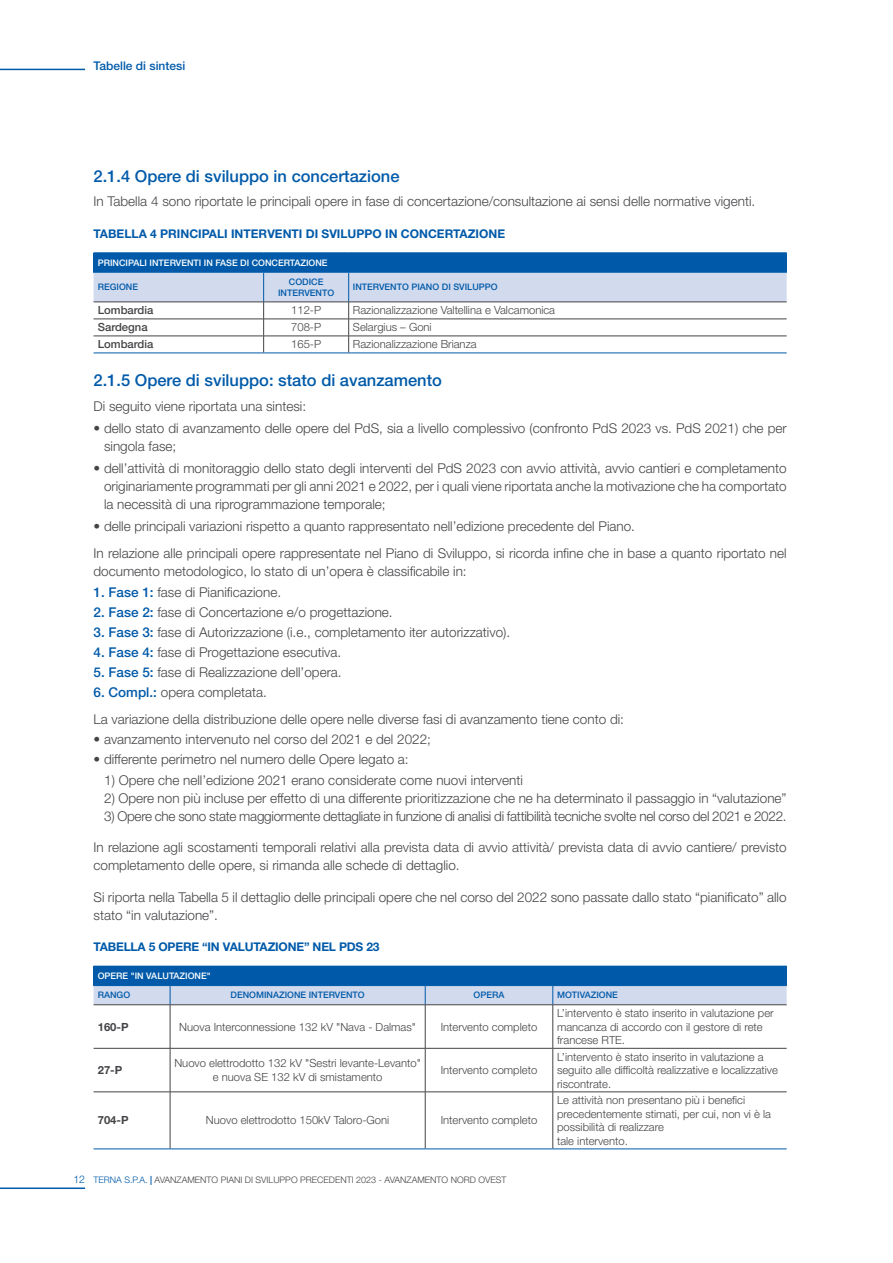
<style>
.page{position:relative;width:893px;height:1263px;background:#fff}
.page>*{position:absolute;margin:0;border:0;box-sizing:border-box;transform-origin:0 0}
.t1{font:500 16.5px "Helvetica Neue LT Std";color:#005aa9}
.t2{font:300 13.5px/18px "Helvetica Neue LT Std";color:#454347}
.t3{font:300 13.5px "Helvetica Neue LT Std";letter-spacing:-.02em;color:#454347}
.t4{font:700 12px "Helvetica Neue LT Std";color:#005aa9}
.t5{font:500 12px "Helvetica Neue LT Std";color:#005aa9}
.t6{font:300 11.25px/13.5px "Helvetica Neue LT Std";color:#454347}
.t7{font:500 11.25px "Helvetica Neue LT Std";color:#454347}
.t8{font:700 11.25px "Helvetica Neue LT Std";color:#454347}
.t9{font:500 9px/10.5px "Helvetica Neue LT Std";color:#005aa9;text-align:center}
.t10{font:300 9px "Helvetica Neue LT Std";color:#454347}
.t11{font:500 9px "Helvetica Neue LT Std";color:#fff}
.s1{font-weight:500;color:#005aa9}
.s2{font-size:10.5px;color:#005aa9}
.s3{color:#005aa9}
.s4{font-weight:700;color:#005aa9}
</style>
<div class="page">
<hr style="left:0;top:1187px;width:85px;height:2px;background:#005aa9">
<hr style="left:0;top:69px;width:85px;height:1px;background:#005aa9">
<div style="left:94px;top:253px;width:693px;height:19px;background:#005aa9"></div>
<hr style="left:94px;top:252px;width:170px;height:2px;background:#005aa9">
<hr style="left:264px;top:252px;width:85px;height:2px;background:#005aa9">
<hr style="left:349px;top:252px;width:438px;height:2px;background:#005aa9">
<hr style="left:94px;top:353px;width:170px;height:1px;background:#005aa9">
<hr style="left:264px;top:353px;width:85px;height:1px;background:#005aa9">
<hr style="left:349px;top:353px;width:438px;height:1px;background:#005aa9">
<svg style="left:94px;top:272px;width:693px;height:81px"></svg>
<div style="left:94px;top:966px;width:693px;height:19px;background:#005aa9"></div>
<svg style="left:94px;top:985px;width:693px;height:19px;background:#c5d2e9"></svg>
<hr style="left:94px;top:1004px;width:76px;height:1px;background:#454347">
<hr style="left:170px;top:1004px;width:255px;height:1px;background:#454347">
<hr style="left:170px;top:1005px;width:1px;height:43px;background:#454347">
<hr style="left:425px;top:1004px;width:128px;height:1px;background:#454347">
<hr style="left:425px;top:1005px;width:1px;height:43px;background:#454347">
<hr style="left:553px;top:1004px;width:234px;height:1px;background:#454347">
<hr style="left:553px;top:1005px;width:1px;height:43px;background:#454347">
<hr style="left:94px;top:1048px;width:76px;height:1px;background:#454347">
<hr style="left:170px;top:1048px;width:255px;height:1px;background:#454347">
<hr style="left:170px;top:1048px;width:1px;height:44px;background:#454347">
<hr style="left:425px;top:1048px;width:128px;height:1px;background:#454347">
<hr style="left:425px;top:1048px;width:1px;height:44px;background:#454347">
<hr style="left:553px;top:1048px;width:234px;height:1px;background:#454347">
<hr style="left:553px;top:1048px;width:1px;height:44px;background:#454347">
<hr style="left:94px;top:1091px;width:76px;height:1px;background:#454347">
<hr style="left:170px;top:1091px;width:255px;height:1px;background:#454347">
<hr style="left:170px;top:1092px;width:1px;height:56px;background:#454347">
<hr style="left:425px;top:1091px;width:128px;height:1px;background:#454347">
<hr style="left:425px;top:1092px;width:1px;height:56px;background:#454347">
<hr style="left:553px;top:1091px;width:234px;height:1px;background:#454347">
<hr style="left:553px;top:1092px;width:1px;height:56px;background:#454347">
<hr style="left:94px;top:1148px;width:76px;height:1px;background:#005aa9">
<hr style="left:170px;top:1148px;width:255px;height:1px;background:#005aa9">
<hr style="left:425px;top:1148px;width:128px;height:1px;background:#005aa9">
<hr style="left:553px;top:1148px;width:234px;height:1px;background:#005aa9">
<p class="t5" style="left:94px;top:59px;width:93px">Tabelle di sintesi</p>
<p class="t1" style="left:94px;top:166px;width:308px">2.1.4 Opere di sviluppo in concertazione</p>
<p class="t2" style="left:94px;top:192px;width:663px">In Tabella 4 sono riportate le principali opere in fase di concertazione/consultazione ai sensi delle normative vigenti.</p>
<p class="t4" style="left:94px;top:226px;width:413px">TABELLA 4 PRINCIPALI INTERVENTI DI SVILUPPO IN CONCERTAZIONE</p>
<p class="t11" style="left:98px;top:257px;width:231px">PRINCIPALI INTERVENTI IN FASE DI CONCERTAZIONE</p>
<p class="t9" style="left:98px;top:282px;width:42px">REGIONE</p>
<p class="t9" style="left:278px;top:276px;width:58px">CODICE<br>INTERVENTO</p>
<p class="t9" style="left:353px;top:282px;width:146px">INTERVENTO PIANO DI SVILUPPO</p>
<p class="t7" style="left:98px;top:304px;width:57px">Lombardia</p>
<p class="t6" style="left:291px;top:303px;width:32px">112-P</p>
<p class="t6" style="left:353px;top:303px;width:204px">Razionalizzazione Valtellina e Valcamonica</p>
<p class="t7" style="left:98px;top:321px;width:51px">Sardegna</p>
<p class="t6" style="left:291px;top:320px;width:32px">708-P</p>
<p class="t6" style="left:353px;top:320px;width:80px">Selargius – Goni</p>
<p class="t7" style="left:98px;top:338px;width:57px">Lombardia</p>
<p class="t6" style="left:291px;top:337px;width:32px">165-P</p>
<p class="t6" style="left:353px;top:337px;width:125px">Razionalizzazione Brianza</p>
<p class="t1" style="left:94px;top:371px;width:350px">2.1.5 Opere di sviluppo: stato di avanzamento</p>
<p class="t2" style="left:94px;top:397px;width:214px">Di seguito viene riportata una sintesi:</p>
<p class="t2" style="left:104px;top:419px;width:684px;text-indent:-11px">• dello stato di avanzamento delle opere del PdS, sia a livello complessivo (confronto PdS 2023 vs. PdS 2021) che per singola fase;</p>
<p class="t2" style="left:104px;top:459px;width:684px;text-align:justify;text-indent:-11px">• dell’attività di monitoraggio dello stato degli interventi del PdS 2023 con avvio attività, avvio cantieri e completamento originariamente programmati per gli anni 2021 e 2022, per i quali viene riportata anche la motivazione che ha comportato la necessità di una riprogrammazione temporale;</p>
<p class="t2" style="left:94px;top:513px;width:695px;line-height:27px">• delle principali variazioni rispetto a quanto rappresentato nell’edizione precedente del Piano.<br>In relazione alle principali opere rappresentate nel Piano di Sviluppo, si ricorda infine che in base a quanto riportato nel</p>
<p class="t2" style="left:94px;top:562px;width:375px">documento metodologico, lo stato di un’opera è classificabile in:</p>
<p class="t2" style="left:94px;top:582px;width:189px"><span class="s1">1. Fase 1:</span> fase di Pianificazione.</p>
<p class="t2" style="left:94px;top:603px;width:301px"><span class="s1">2. Fase 2:</span> fase di Concertazione e/o progettazione.</p>
<p class="t2" style="left:94px;top:623px;width:418px"><span class="s1">3. Fase 3:</span> fase di Autorizzazione (i.e., completamento iter autorizzativo).</p>
<p class="t2" style="left:94px;top:643px;width:249px"><span class="s1">4. Fase 4:</span> fase di Progettazione esecutiva.</p>
<p class="t2" style="left:94px;top:663px;width:250px"><span class="s1">5. Fase 5:</span> fase di Realizzazione dell’opera.</p>
<p class="t2" style="left:94px;top:679px;width:532px;line-height:27px"><span class="s1">6. Compl.:</span> opera completata.<br>La variazione della distribuzione delle opere nelle diverse fasi di avanzamento tiene conto di:</p>
<p class="t2" style="left:94px;top:730px;width:339px">• avanzamento intervenuto nel corso del 2021 e del 2022;</p>
<p class="t2" style="left:94px;top:750px;width:317px">• differente perimetro nel numero delle Opere legato a:</p>
<p class="t2" style="left:104px;top:770px;width:420px">1) Opere che nell’edizione 2021 erano considerate come nuovi interventi</p>
<p class="t2" style="left:104px;top:788px;width:684px">2) Opere non più incluse per effetto di una differente prioritizzazione che ne ha determinato il passaggio in “valutazione”</p>
<p class="t3" style="left:104px;top:807px;width:684px">3) Opere che sono state maggiormente dettagliate in funzione di analisi di fattibilità tecniche svolte nel corso del 2021 e 2022.</p>
<p class="t2" style="left:94px;top:838px;width:695px">In relazione agli scostamenti temporali relativi alla prevista data di avvio attività/ prevista data di avvio cantiere/ previsto completamento delle opere, si rimanda alle schede di dettaglio.</p>
<p class="t2" style="left:94px;top:887px;width:694px">Si riporta nella Tabella 5 il dettaglio delle principali opere che nel corso del 2022 sono passate dallo stato “pianificato” allo stato “in valutazione”.</p>
<p class="t4" style="left:94px;top:939px;width:287px">TABELLA 5 OPERE “IN VALUTAZIONE” NEL PDS 23</p>
<p class="t11" style="left:98px;top:971px;width:114px">OPERE "IN VALUTAZIONE"</p>
<p class="t9" style="left:98px;top:990px;width:34px">RANGO</p>
<p class="t9" style="left:231px;top:990px;width:136px">DENOMINAZIONE INTERVENTO</p>
<p class="t9" style="left:474px;top:990px;width:32px">OPERA</p>
<p class="t9" style="left:557px;top:990px;width:62px">MOTIVAZIONE</p>
<p class="t8" style="left:98px;top:1019px;width:32px">160-P</p>
<p class="t6" style="left:179px;top:1019px;width:238px">Nuova Interconnessione 132 kV "Nava - Dalmas"</p>
<p class="t6" style="left:441px;top:1019px;width:98px">Intervento completo</p>
<p class="t6" style="left:557px;top:1006px;width:218px">L’intervento è stato inserito in valutazione per mancanza di accordo con il gestore di rete francese RTE.</p>
<p class="t8" style="left:98px;top:1063px;width:26px">27-P</p>
<p class="t6" style="left:174px;top:1056px;width:248px;text-align:center">Nuovo elettrodotto 132 kV "Sestri levante-Levanto" e nuova SE 132 kV di smistamento</p>
<p class="t6" style="left:441px;top:1063px;width:98px">Intervento completo</p>
<p class="t8" style="left:98px;top:1113px;width:32px">704-P</p>
<p class="t6" style="left:206px;top:1113px;width:185px">Nuovo elettrodotto 150kV Taloro-Goni</p>
<p class="t6" style="left:441px;top:1113px;width:98px">Intervento completo</p>
<p class="t10" style="left:73px;top:1174px;width:435px"><span class="s2">12</span> <span class="s3">TERNA S.P.A.</span> <span class="s4">|</span> AVANZAMENTO PIANI DI SVILUPPO PRECEDENTI 2023 - AVANZAMENTO NORD OVEST</p>
<p class="t6" style="left:557px;top:1049px;width:222px">L’intervento è stato inserito in valutazione a seguito alle difficoltà realizzative e localizzative riscontrate.</p>
<p class="t6" style="left:557px;top:1093px;width:216px">Le attività non presentano più i benefici precedentemente stimati, per cui, non vi è la possibilità di realizzare<br>tale intervento.</p>
</div>
